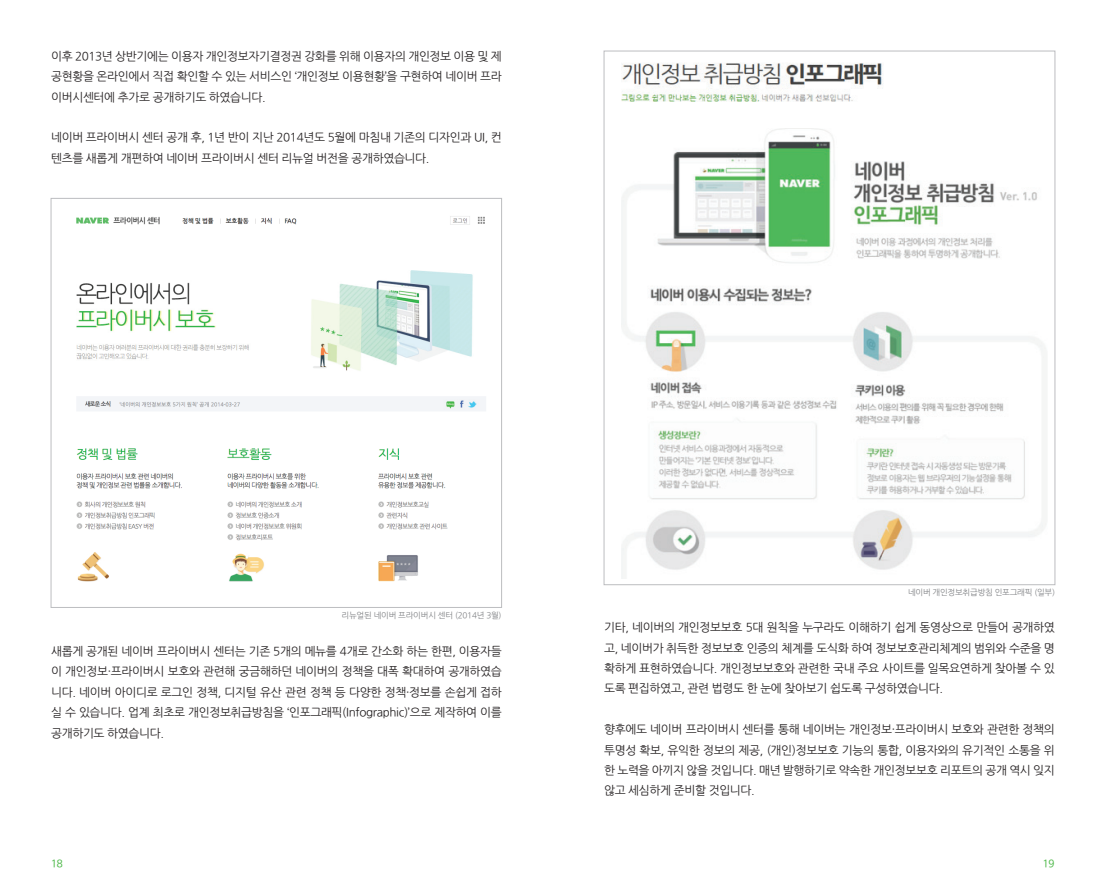
<style>
.page{position:relative;width:1106px;height:893px;background:#fff}
.page>*{position:absolute;margin:0;border:0;box-sizing:border-box;transform-origin:0 0}
.t1{font:11.7px/20.4px "Nanum Gothic OTF";letter-spacing:-.03em;color:#231f20;text-align:justify}
.t2{font:10.2px "Nanum Barun Gothic OTF";color:#4cb848}
.t3{font:8.25px "Nanum Gothic OTF";letter-spacing:-.03em;color:#808285}
</style>
<div class="page">
<img style="left:76px;top:216px;width:410px;height:366px">
<img style="left:621px;top:63px;width:425px;height:516px">
<p class="t1" style="left:51px;top:46px;width:452px">이후 2013년 상반기에는 이용자 개인정보자기결정권 강화를 위해 이용자의 개인정보 이용 및 제 공현황을 온라인에서 직접 확인할 수 있는 서비스인 ‘개인정보 이용현황’을 구현하여 네이버 프라 이버시센터에 추가로 공개하기도 하였습니다.</p>
<p class="t1" style="left:51px;top:127px;width:452px">네이버 프라이버시 센터 공개 후, 1년 반이 지난 2014년도 5월에 마침내 기존의 디자인과 UI, 컨 텐츠를 새롭게 개편하여 네이버 프라이버시 센터 리뉴얼 버전을 공개하였습니다.</p>
<p class="t3" style="left:341px;top:610px;width:161px">리뉴얼된 네이버 프라이버시 센터 (2014년 3월)</p>
<p class="t1" style="left:51px;top:641px;width:452px">새롭게 공개된 네이버 프라이버시 센터는 기존 5개의 메뉴를 4개로 간소화 하는 한편, 이용자들 이 개인정보・프라이버시 보호와 관련해 궁금해하던 네이버의 정책을 대폭 확대하여 공개하였습 니다. 네이버 아이디로 로그인 정책, 디지털 유산 관련 정책 등 다양한 정책・정보를 손쉽게 접하 실 수 있습니다. 업계 최초로 개인정보취급방침을 ‘인포그래픽(Infographic)’으로 제작하여 이를 공개하기도 하였습니다.</p>
<p class="t3" style="left:908px;top:588px;width:149px">네이버 개인정보취급방침 인포그래픽 (일부)</p>
<p class="t1" style="left:604px;top:617px;width:452px">기타, 네이버의 개인정보보호 5대 원칙을 누구라도 이해하기 쉽게 동영상으로 만들어 공개하였 고, 네이버가 취득한 정보보호 인증의 체계를 도식화 하여 정보보호관리체계의 범위와 수준을 명 확하게 표현하였습니다. 개인정보보호와 관련한 국내 주요 사이트를 일목요연하게 찾아볼 수 있 도록 편집하였고, 관련 법령도 한 눈에 찾아보기 쉽도록 구성하였습니다.</p>
<p class="t1" style="left:604px;top:719px;width:452px">향후에도 네이버 프라이버시 센터를 통해 네이버는 개인정보・프라이버시 보호와 관련한 정책의 투명성 확보, 유익한 정보의 제공, (개인)정보보호 기능의 통합, 이용자와의 유기적인 소통을 위 한 노력을 아끼지 않을 것입니다. 매년 발행하기로 약속한 개인정보보호 리포트의 공개 역시 잊지 않고 세심하게 준비할 것입니다.</p>
<p class="t2" style="left:51px;top:859px;width:13px">18</p>
<p class="t2" style="left:1042px;top:859px;width:13px">19</p>
</div>
